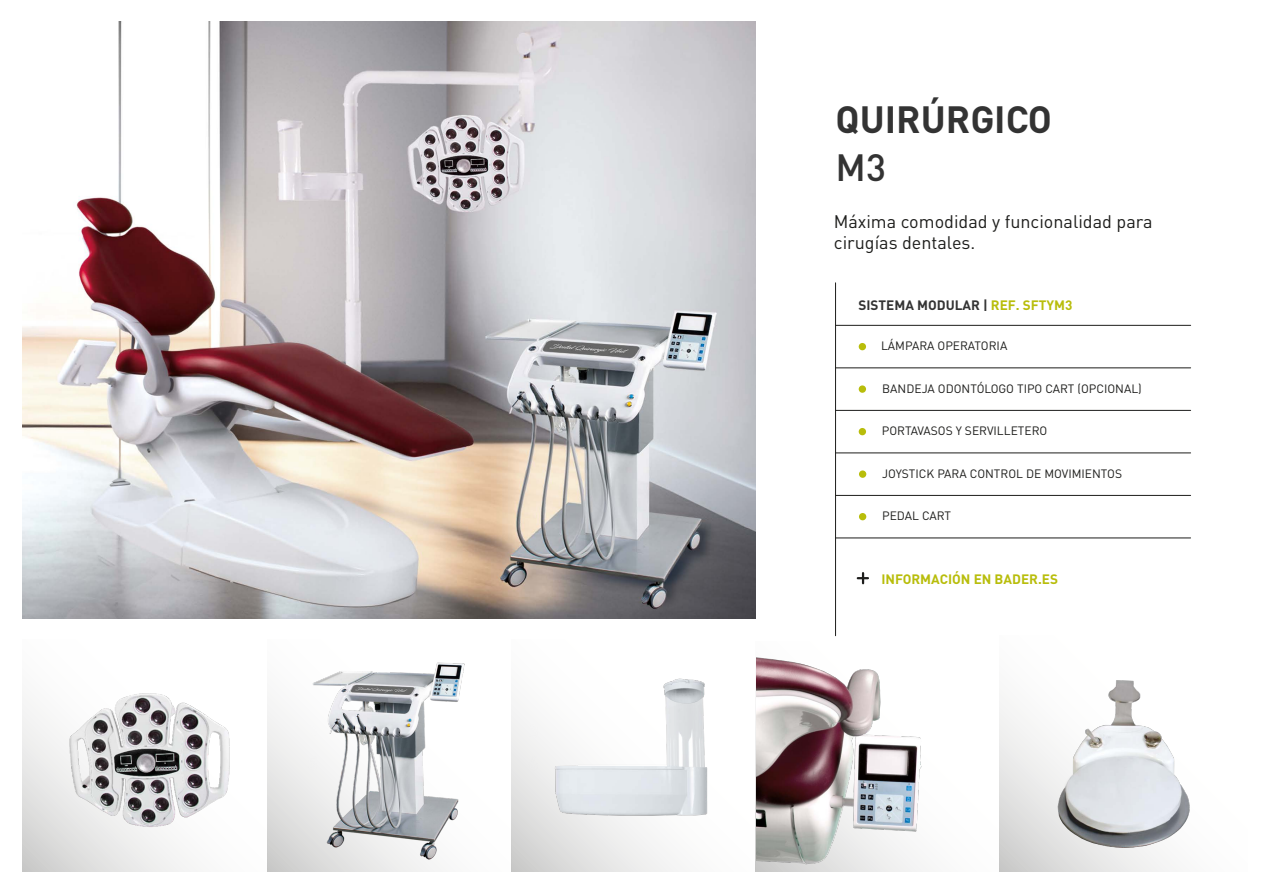
<style>
.page{position:relative;width:1267px;height:893px;background:#fff}
.page>*{position:absolute;margin:0;border:0;box-sizing:border-box;transform-origin:0 0}
.t1{font:700 37.5px "DIN Pro";color:#333}
.t2{font:500 37.5px "DIN Pro";color:#333}
.t3{font:18px/21.6px "DIN Pro";color:#1d1d1b}
.t4{font:700 13.5px "DIN Pro";color:#333}
.t5{font:700 13.5px "DIN Pro";color:#b8bd0b}
.t6{font:12px "DIN Pro";color:#1d1d1b}
.s1{color:#b8bd0b}
</style>
<div class="page">
<svg style="left:23px;top:704px;width:10px;height:168px"></svg>
<svg style="left:267px;top:704px;width:168px;height:168px"></svg>
<svg style="left:511px;top:704px;width:168px;height:168px"></svg>
<hr style="left:835px;top:283px;width:1px;height:353px;background:#1d1d1b">
<hr style="left:835px;top:325px;width:355px;height:1px;background:#1d1d1b">
<hr style="left:835px;top:368px;width:355px;height:1px;background:#1d1d1b">
<hr style="left:835px;top:410px;width:355px;height:1px;background:#1d1d1b">
<hr style="left:835px;top:453px;width:355px;height:1px;background:#1d1d1b">
<hr style="left:835px;top:495px;width:355px;height:1px;background:#1d1d1b">
<hr style="left:835px;top:538px;width:355px;height:1px;background:#1d1d1b">
<div style="left:858px;top:343px;width:8px;height:7px;background:#b8bd0b;border-radius:50%"></div>
<svg style="left:858px;top:385px;width:8px;height:8px"></svg>
<div style="left:858px;top:428px;width:8px;height:7px;background:#b8bd0b;border-radius:50%"></div>
<svg style="left:858px;top:470px;width:8px;height:8px"></svg>
<div style="left:858px;top:513px;width:8px;height:7px;background:#b8bd0b;border-radius:50%"></div>
<img style="left:33px;top:693px;width:197px;height:179px">
<img style="left:1000px;top:680px;width:190px;height:192px">
<img style="left:531px;top:678px;width:177px;height:181px">
<img style="left:756px;top:619px;width:167px;height:253px">
<svg style="left:857px;top:573px;width:10px;height:10px"></svg>
<img style="left:308px;top:662px;width:157px;height:203px">
<img style="left:22px;top:22px;width:733px;height:597px">
<h1 class="t1" style="left:835px;top:94px;width:218px">QUIRÚRGICO</h1>
<h1 class="t2" style="left:835px;top:142px;width:52px">M3</h1>
<h2 class="t3" style="left:833px;top:209px;width:320px">Máxima comodidad y funcionalidad para cirugías dentales.</h2>
<p class="t4" style="left:858px;top:296px;width:215px">SISTEMA MODULAR | <span class="s1">REF. SFTYM3</span></p>
<p class="t6" style="left:880px;top:337px;width:128px">LÁMPARA OPERATORIA</p>
<p class="t6" style="left:882px;top:379px;width:261px">BANDEJA ODONTÓLOGO TIPO CART (OPCIONAL)</p>
<p class="t6" style="left:881px;top:421px;width:167px">PORTAVASOS Y SERVILLETERO</p>
<p class="t6" style="left:882px;top:464px;width:241px">JOYSTICK PARA CONTROL DE MOVIMIENTOS</p>
<p class="t6" style="left:882px;top:507px;width:71px">PEDAL CART</p>
<p class="t5" style="left:881px;top:570px;width:178px">INFORMACIÓN EN BADER.ES</p>
</div>
